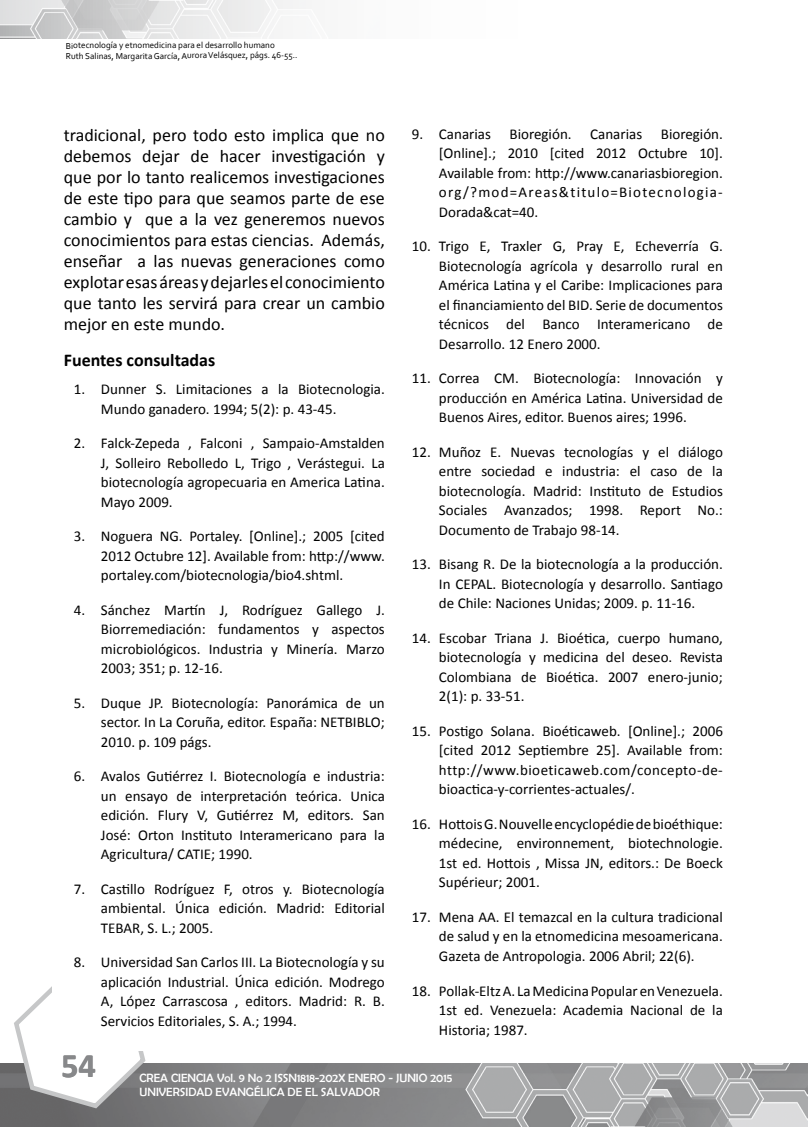
<style>
.page{position:relative;width:808px;height:1127px;background:#fff}
.page>*{position:absolute;margin:0;border:0;box-sizing:border-box;transform-origin:0 0}
.t1{font:700 34.5px "Calibri";color:#87888a}
.t2{font:18px/21px "Calibri";color:#000;text-align:justify}
.t3{font:700 18px "Calibri";color:#000}
.t4{font:15px/19.5px "Calibri";color:#000;text-align:justify}
.t5{font:12px/13.5px "Berlin Sans FB";color:#fff}
.t6{font:9px/10.5px "Corbel";letter-spacing:-.005em;color:#000}
</style>
<div class="page">
<img style="left:0;top:1063px;width:808px;height:64px">
<svg style="left:11px;top:986px;width:137px;height:125px"></svg>
<div style="left:30px;top:1016px;width:98px;height:26px;background:#fff"></div>
<div style="left:52px;top:964px;width:98px;height:87px;background:#fff"></div>
<img style="left:0;top:0;width:306px;height:38px">
<p class="t6" style="left:66px;top:40px;width:233px">Biotecnología y etnomedicina para el desarrollo humano<br>Ruth Salinas, Margarita García, Aurora Velásquez, págs. 46-55..</p>
<p class="t2" style="left:64px;top:125px;width:323px">tradicional, pero todo esto implica que no debemos dejar de hacer investigación y que por lo tanto realicemos investigaciones de este tipo para que seamos parte de ese cambio y que a la vez generemos nuevos conocimientos para estas ciencias. Además, enseñar a las nuevas generaciones como explotar esas áreas y dejarles el conocimiento que tanto les servirá para crear un cambio mejor en este mundo.</p>
<p class="t3" style="left:64px;top:349px;width:153px">Fuentes consultadas</p>
<p class="t4" style="left:101px;top:379px;width:285px;text-indent:-27px">1. Dunner S. Limitaciones a la Biotecnologia.<br>Mundo ganadero. 1994; 5(2): p. 43-45.</p>
<p class="t4" style="left:101px;top:433px;width:285px;text-indent:-27px">2. Falck-Zepeda , Falconi , Sampaio-Amstalden J, Solleiro Rebolledo L, Trigo , Verástegui. La biotecnología agropecuaria en America Latina.<br>Mayo 2009.</p>
<p class="t4" style="left:101px;top:526px;width:285px;text-indent:-27px">3. Noguera NG. Portaley. [Online].; 2005 [cited 2012 Octubre 12]. Available from: http://www. portaley.com/biotecnologia/bio4.shtml.</p>
<p class="t4" style="left:101px;top:600px;width:285px;text-indent:-27px">4. Sánchez Martín J, Rodríguez Gallego J.<br>Biorremediación: fundamentos y aspectos microbiológicos. Industria y Minería. Marzo 2003; 351; p. 12-16.</p>
<p class="t4" style="left:101px;top:693px;width:285px;text-indent:-27px">5. Duque JP. Biotecnología: Panorámica de un sector. In La Coruña, editor. España: NETBIBLO; 2010. p. 109 págs.</p>
<p class="t4" style="left:101px;top:766px;width:285px;text-indent:-27px">6. Avalos Gutiérrez I. Biotecnología e industria: un ensayo de interpretación teórica. Unica edición. Flury V, Gutiérrez M, editors. San José: Orton Instituto Interamericano para la Agricultura/ CATIE; 1990.</p>
<p class="t4" style="left:101px;top:879px;width:285px;text-indent:-27px">7. Castillo Rodríguez F, otros y. Biotecnología ambiental. Única edición. Madrid: Editorial TEBAR, S. L.; 2005.</p>
<p class="t4" style="left:101px;top:952px;width:285px;text-indent:-27px">8. Universidad San Carlos III. La Biotecnología y su aplicación Industrial. Única edición. Modrego A, López Carrascosa , editors. Madrid: R. B.<br>Servicios Editoriales, S. A.; 1994.</p>
<p class="t4" style="left:439px;top:124px;width:285px;text-indent:-27px">9. Canarias Bioregión. Canarias Bioregión. [Online].; 2010 [cited 2012 Octubre 10].<br>Available from: http://www.canariasbioregion. org/?mod=Areas&amp;titulo=Biotecnologia-Dorada&amp;cat=40.</p>
<p class="t4" style="left:439px;top:237px;width:285px;text-indent:-27px">10. Trigo E, Traxler G, Pray E, Echeverría G.<br>Biotecnología agrícola y desarrollo rural en América Latina y el Caribe: Implicaciones para el financiamiento del BID. Serie de documentos técnicos del Banco Interamericano de Desarrollo. 12 Enero 2000.</p>
<p class="t4" style="left:439px;top:369px;width:285px;text-indent:-27px">11. Correa CM. Biotecnología: Innovación y producción en América Latina. Universidad de Buenos Aires, editor. Buenos aires; 1996.</p>
<p class="t4" style="left:439px;top:442px;width:285px;text-indent:-27px">12. Muñoz E. Nuevas tecnologías y el diálogo entre sociedad e industria: el caso de la biotecnología. Madrid: Instituto de Estudios Sociales Avanzados; 1998. Report No.:<br>Documento de Trabajo 98-14.</p>
<p class="t4" style="left:439px;top:555px;width:285px;text-indent:-27px">13. Bisang R. De la biotecnología a la producción.<br>In CEPAL. Biotecnología y desarrollo. Santiago de Chile: Naciones Unidas; 2009. p. 11-16.</p>
<p class="t4" style="left:439px;top:628px;width:285px;text-indent:-27px">14. Escobar Triana J. Bioética, cuerpo humano, biotecnología y medicina del deseo. Revista Colombiana de Bioética. 2007 enero-junio; 2(1): p. 33-51.</p>
<p class="t4" style="left:439px;top:721px;width:285px;text-indent:-27px">15. Postigo Solana. Bioéticaweb. [Online].; 2006 [cited 2012 Septiembre 25]. Available from: http://www.bioeticaweb.com/concepto-de&shy;bioactica-y-corrientes-actuales/.</p>
<p class="t4" style="left:439px;top:814px;width:285px;text-indent:-27px">16. Hottois G. Nouvelle encyclopédie de bioéthique: médecine, environnement, biotechnologie.<br>1st ed. Hottois , Missa JN, editors.: De Boeck Supérieur; 2001.</p>
<p class="t4" style="left:439px;top:907px;width:285px;text-indent:-27px">17. Mena AA. El temazcal en la cultura tradicional de salud y en la etnomedicina mesoamericana.<br>Gazeta de Antropologia. 2006 Abril; 22(6).</p>
<p class="t4" style="left:439px;top:981px;width:285px;text-indent:-27px">18. Pollak-Eltz A. La Medicina Popular en Venezuela.<br>1st ed. Venezuela: Academia Nacional de la Historia; 1987.</p>
<h1 class="t1" style="left:61px;top:1043px;width:36px">54</h1>
<p class="t5" style="left:139px;top:1071px;width:315px">CREA CIENCIA Vol. 9 No 2 ISSN1818-202X ENERO - JUNIO 2015<br>UNIVERSIDAD EVANGÉLICA DE EL SALVADOR</p>
</div>
